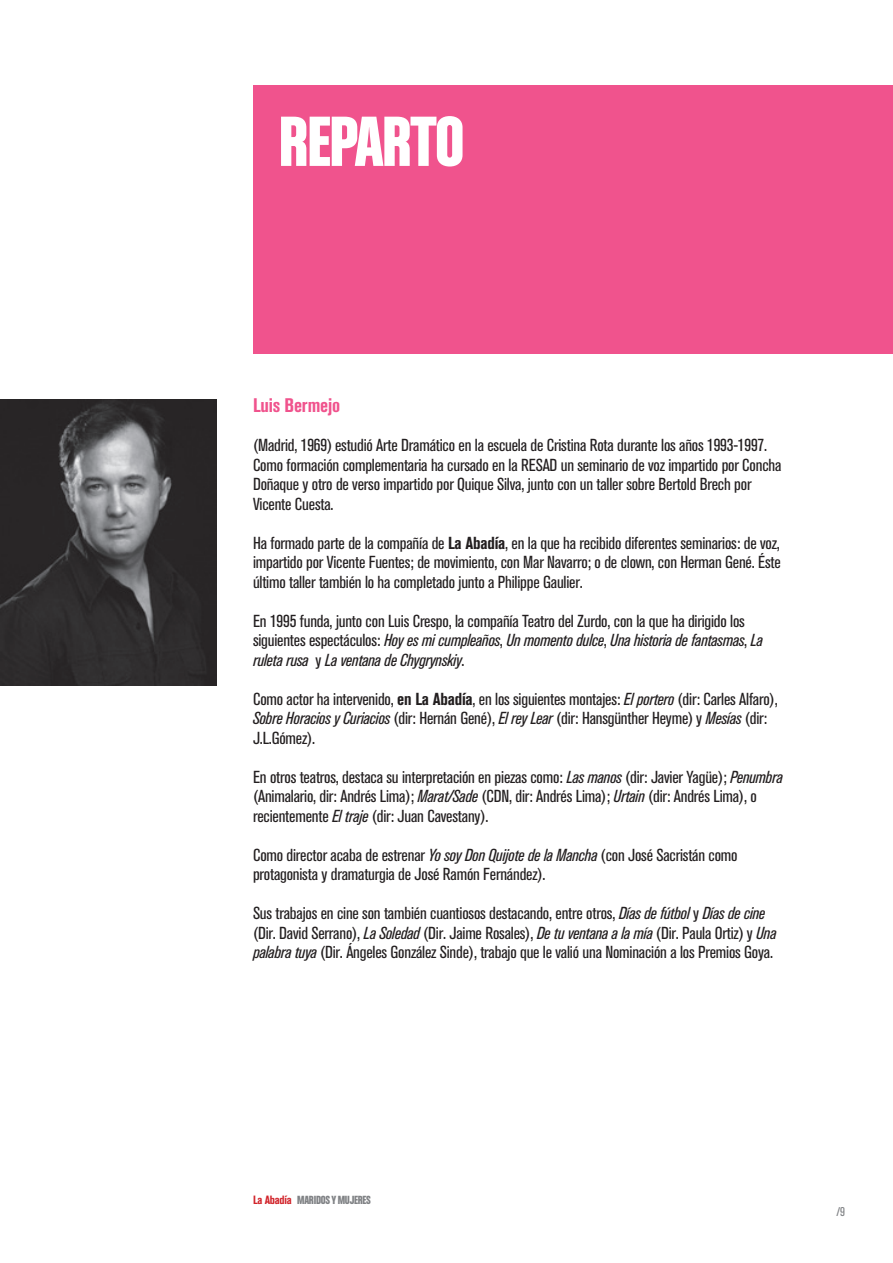
<style>
.page{position:relative;width:893px;height:1263px;background:#fff}
.page>*{position:absolute;margin:0;border:0;box-sizing:border-box;transform-origin:0 0}
.t1{font:75.6px "Chalet Comprime Hong Kong Eighty";letter-spacing:-.02em;color:#fff;scale:1.04 1}
.t2{font:700 condensed 19.5px "Akzidenz Grotesk BQ";letter-spacing:-.01em;color:#f0538d;scale:1.04 1}
.t3{font:condensed 17.25px/19.5px "Akzidenz Grotesk BQ";letter-spacing:-.01em;color:#231f20;scale:1.04 1}
.t4{font:12.6px "Chalet Comprime Hong Kong Eighty";letter-spacing:-.02em;color:#808285;scale:1.04 1}
.t5{font:condensed 12.6px "Akzidenz Grotesk BQ";color:#808285;scale:1.04 1}
.s1{font-weight:700}
.s2{font-style:italic}
.s3{font-family:"Akzidenz Grotesk BQ";font-weight:700;font-stretch:condensed;font-size:11.85px;color:#d1232a}
</style>
<div class="page">
<div style="left:253px;top:85px;width:640px;height:269px;background:#f0538d"></div>
<img style="left:0;top:399px;width:216px;height:287px">
<h1 class="t1" style="left:279px;top:97px;width:180px">REPARTO</h1>
<p class="t2" style="left:253px;top:394px;width:85px">Luis Bermejo</p>
<p class="t3" style="left:253px;top:436px;width:510px">(Madrid, 1969) estudió Arte Dramático en la escuela de Cristina Rota durante los años 1993-1997.<br>Como formación complementaria ha cursado en la RESAD un seminario de voz impartido por Concha Doñaque y otro de verso impartido por Quique Silva, junto con un taller sobre Bertold Brech por Vicente Cuesta.</p>
<p class="t3" style="left:253px;top:533px;width:509px;text-align:justify">Ha formado parte de la compañía de <span class="s1">La Abadía</span>, en la que ha recibido diferentes seminarios: de voz, impartido por Vicente Fuentes; de movimiento, con Mar Navarro; o de clown, con Herman Gené. Éste último taller también lo ha completado junto a Philippe Gaulier.</p>
<p class="t3" style="left:253px;top:611px;width:492px">En 1995 funda, junto con Luis Crespo, la compañía Teatro del Zurdo, con la que ha dirigido los siguientes espectáculos: <span class="s2">Hoy es mi cumpleaños</span>, <span class="s2">Un momento dulce</span>, <span class="s2">Una historia de fantasmas</span>, <span class="s2">La ruleta rusa</span> y <span class="s2">La ventana de Chygrynskiy</span>.</p>
<p class="t3" style="left:253px;top:689px;width:506px">Como actor ha intervenido, <span class="s1">en La Abadía</span>, en los siguientes montajes: <span class="s2">El portero</span> (dir: Carles Alfaro),<br><span class="s2">Sobre Horacios y Curiacios</span> (dir: Hernán Gené), <span class="s2">El rey Lear</span> (dir: Hansgünther Heyme) y <span class="s2">Mesías</span> (dir:<br>J.L.Gómez).</p>
<p class="t3" style="left:253px;top:767px;width:511px">En otros teatros, destaca su interpretación en piezas como: <span class="s2">Las manos</span> (dir: Javier Yagüe); <span class="s2">Penumbra </span>(Animalario, dir: Andrés Lima); <span class="s2">Marat/Sade</span> (CDN, dir: Andrés Lima); <span class="s2">Urtain</span> (dir: Andrés Lima), o recientemente <span class="s2">El traje</span> (dir: Juan Cavestany).</p>
<p class="t3" style="left:253px;top:845px;width:467px">Como director acaba de estrenar <span class="s2">Yo soy Don Quijote de la Mancha</span> (con José Sacristán como protagonista y dramaturgia de José Ramón Fernández).</p>
<p class="t3" style="left:253px;top:904px;width:505px">Sus trabajos en cine son también cuantiosos destacando, entre otros, <span class="s2">Días de fútbol</span> y <span class="s2">Días de cine </span>(Dir. David Serrano), <span class="s2">La Soledad</span> (Dir. Jaime Rosales), <span class="s2">De tu ventana a la mía</span> (Dir. Paula Ortiz) y <span class="s2">Una palabra tuya</span> (Dir. Ángeles González Sinde), trabajo que le valió una Nominación a los Premios Goya.</p>
<p class="t4" style="left:253px;top:1192px;width:115px"><span class="s3">La Abadía</span> MARIDOS Y MUJERES</p>
<p class="t5" style="left:836px;top:1204px;width:10px">/9</p>
</div>
